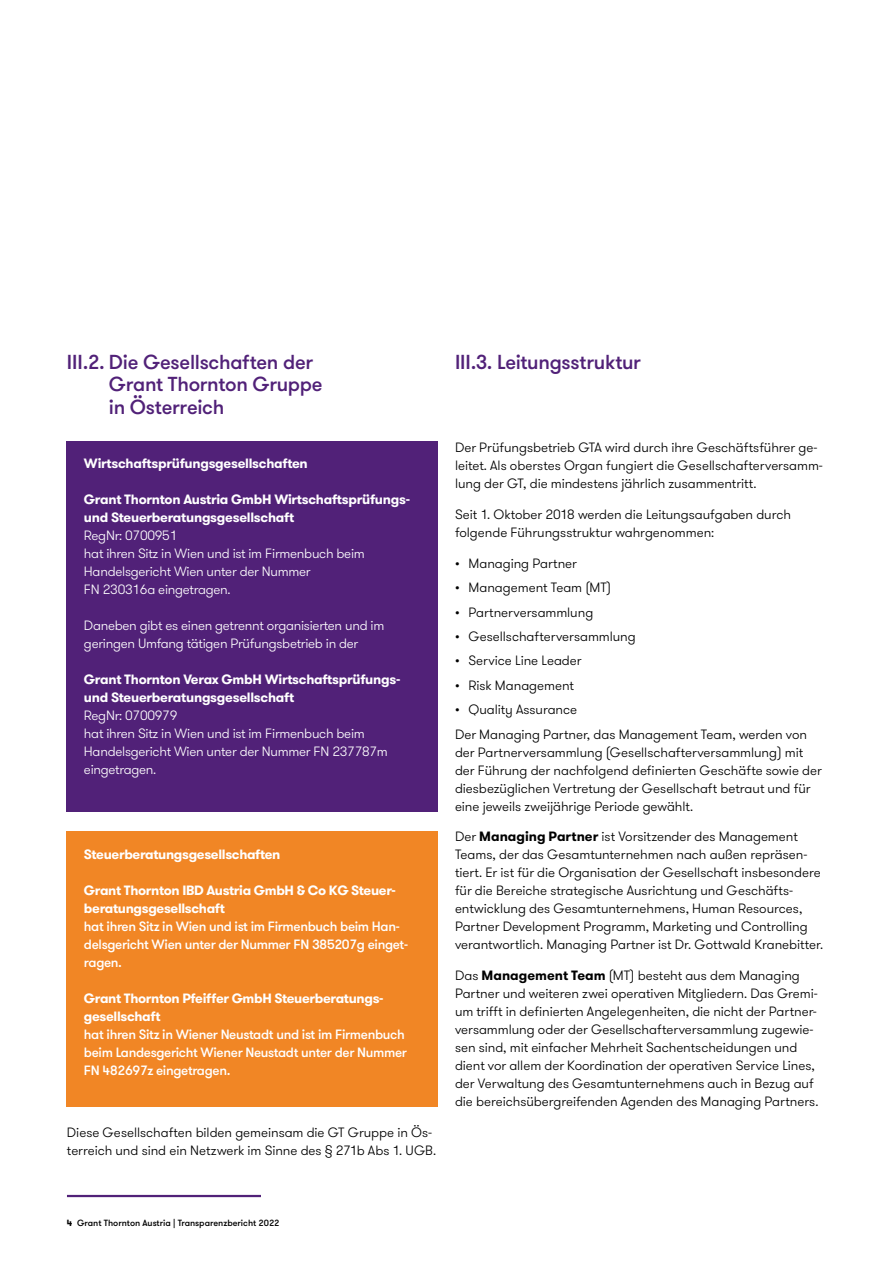
<style>
.page{position:relative;width:893px;height:1263px;background:#fff}
.page>*{position:absolute;margin:0;border:0;box-sizing:border-box;transform-origin:0 0}
.t1{font:500 20.25px/22.5px "GT Walsheim Pro";letter-spacing:-.015em;color:#512178}
.t2{font:300 13.5px/18px "GT Walsheim Pro";letter-spacing:-.005em;color:#000}
.t3{font:700 13.5px/18px "GT Walsheim Pro";letter-spacing:-.02em;color:#fff}
.t4{font:300 13.5px/18px "GT Walsheim Pro";letter-spacing:-.02em;color:#fff}
.t5{font:500 13.5px/18px "GT Walsheim Pro";letter-spacing:-.025em;color:#fff}
.t6{font:500 9px "GT Walsheim Pro";color:#000}
.s1{font-weight:700}
</style>
<div class="page">
<hr style="left:67px;top:1195px;width:194px;height:2px;background:#512178">
<div style="left:67px;top:441px;width:371px;height:370px;background:#512178"></div>
<div style="left:67px;top:831px;width:371px;height:276px;background:#f18625"></div>
<h1 class="t1" style="left:109px;top:351px;width:215px;text-indent:-42px">III.2. Die Gesellschaften der<br>Grant Thornton Gruppe in Österreich</h1>
<p class="t3" style="left:84px;top:454px;width:225px">Wirtschaftsprüfungsgesellschaften</p>
<p class="t3" style="left:84px;top:490px;width:327px">Grant Thornton Austria GmbH Wirtschaftsprüfungs&shy;und Steuerberatungsgesellschaft</p>
<p class="t4" style="left:84px;top:527px;width:282px">RegNr: 0700951<br>hat ihren Sitz in Wien und ist im Firmenbuch beim<br>Handelsgericht Wien unter der Nummer<br>FN 230316a eingetragen.</p>
<p class="t4" style="left:84px;top:617px;width:302px">Daneben gibt es einen getrennt organisierten und im geringen Umfang tätigen Prüfungsbetrieb in der</p>
<p class="t3" style="left:84px;top:670px;width:318px">Grant Thornton Verax GmbH Wirtschaftsprüfungs&shy;und Steuerberatungsgesellschaft</p>
<p class="t4" style="left:84px;top:707px;width:305px">RegNr: 0700979<br>hat ihren Sitz in Wien und ist im Firmenbuch beim<br>Handelsgericht Wien unter der Nummer FN 237787m eingetragen.</p>
<p class="t3" style="left:84px;top:845px;width:198px">Steuerberatungsgesellschaften</p>
<p class="t3" style="left:84px;top:881px;width:313px">Grant Thornton IBD Austria GmbH &amp; Co KG Steuer&shy;beratungsgesellschaft</p>
<p class="t5" style="left:84px;top:917px;width:326px">hat ihren Sitz in Wien und ist im Firmenbuch beim Han&shy;delsgericht Wien unter der Nummer FN 385207g einget&shy;ragen.</p>
<p class="t3" style="left:84px;top:989px;width:301px">Grant Thornton Pfeiffer GmbH Steuerberatungs&shy;gesellschaft</p>
<p class="t5" style="left:84px;top:1025px;width:325px">hat ihren Sitz in Wiener Neustadt und ist im Firmenbuch beim Landesgericht Wiener Neustadt unter der Nummer<br>FN 482697z eingetragen.</p>
<p class="t2" style="left:67px;top:1123px;width:371px">Diese Gesellschaften bilden gemeinsam die GT Gruppe in Ös&shy;terreich und sind ein Netzwerk im Sinne des § 271b Abs 1. UGB.</p>
<h1 class="t1" style="left:455px;top:351px;width:187px">III.3. Leitungsstruktur</h1>
<p class="t2" style="left:455px;top:439px;width:369px">Der Prüfungsbetrieb GTA wird durch ihre Geschäftsführer ge&shy;leitet. Als oberstes Organ fungiert die Gesellschafterversamm&shy;lung der GT, die mindestens jährlich zusammentritt.</p>
<p class="t2" style="left:455px;top:506px;width:337px">Seit 1. Oktober 2018 werden die Leitungsaufgaben durch folgende Führungsstruktur wahrgenommen:</p>
<p class="t2" style="left:455px;top:555px;width:123px">• Managing Partner</p>
<p class="t2" style="left:455px;top:579px;width:158px">• Management Team (MT)</p>
<p class="t2" style="left:455px;top:603px;width:140px">• Partnerversammlung</p>
<p class="t2" style="left:455px;top:628px;width:182px">• Gesellschafterversammlung</p>
<p class="t2" style="left:455px;top:652px;width:128px">• Service Line Leader</p>
<p class="t2" style="left:455px;top:676px;width:121px">• Risk Management</p>
<p class="t2" style="left:455px;top:698px;width:354px;line-height:24.5px">• Quality Assurance<br>Der Managing Partner, das Management Team, werden von</p>
<p class="t2" style="left:455px;top:743px;width:368px">der Partnerversammlung (Gesellschafterversammlung) mit der Führung der nachfolgend definierten Geschäfte sowie der diesbezüglichen Vertretung der Gesellschaft betraut und für eine jeweils zweijährige Periode gewählt.</p>
<p class="t2" style="left:455px;top:828px;width:370px">Der <span class="s1">Managing Partner</span> ist Vorsitzender des Management Teams, der das Gesamtunternehmen nach außen repräsen&shy;tiert. Er ist für die Organisation der Gesellschaft insbesondere für die Bereiche strategische Ausrichtung und Geschäfts&shy;entwicklung des Gesamtunternehmens, Human Resources, Partner Development Programm, Marketing und Controlling verantwortlich. Managing Partner ist Dr. Gottwald Kranebitter.</p>
<p class="t2" style="left:455px;top:967px;width:365px">Das <span class="s1">Management Team</span> (MT) besteht aus dem Managing Partner und weiteren zwei operativen Mitgliedern. Das Gremi&shy;um trifft in definierten Angelegenheiten, die nicht der Partner&shy;versammlung oder der Gesellschafterversammlung zugewie&shy;sen sind, mit einfacher Mehrheit Sachentscheidungen und dient vor allem der Koordination der operativen Service Lines, der Verwaltung des Gesamtunternehmens auch in Bezug auf die bereichsübergreifenden Agenden des Managing Partners.</p>
<p class="t6" style="left:67px;top:1217px;width:214px"><span class="s1">4</span> Grant Thornton Austria | Transparenzbericht 2022</p>
</div>
